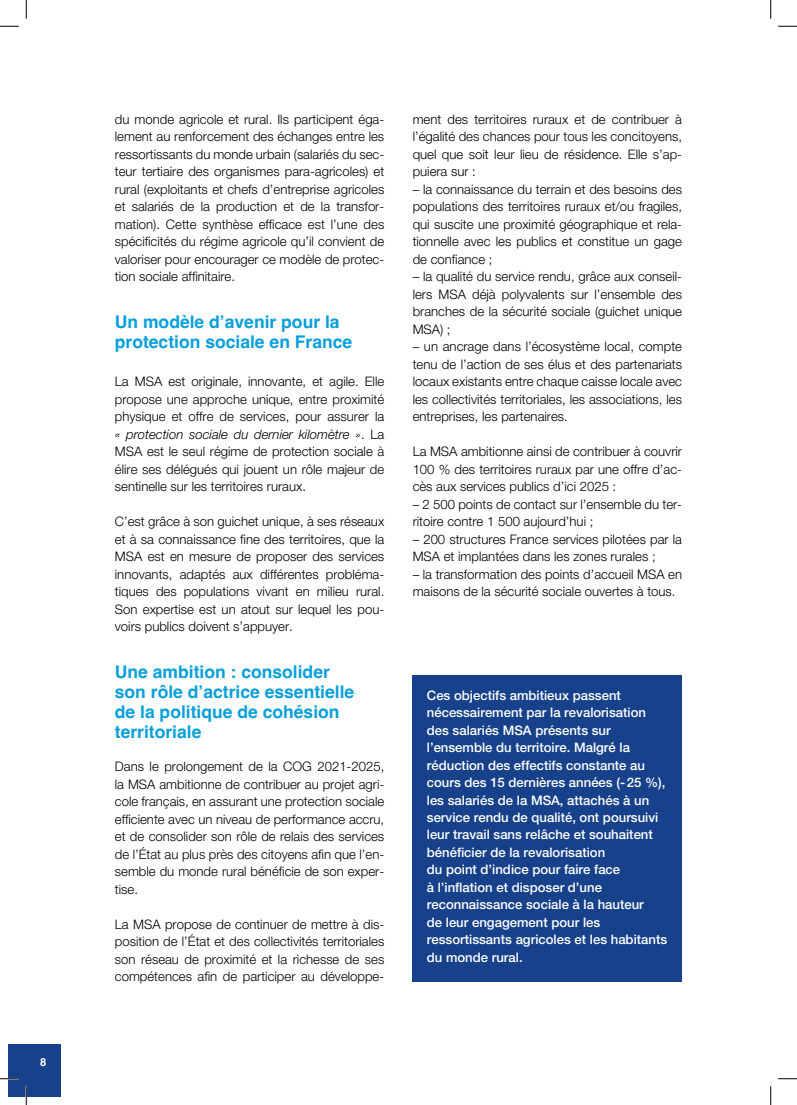
<style>
.page{position:relative;width:797px;height:1105px;background:#fff}
.page>*{position:absolute;margin:0;border:0;box-sizing:border-box;transform-origin:0 0}
.t1{font:700 17.5px/20px "Helvetica";color:#089fdb}
.t2{font:300 13.12px/17.5px "Helvetica Neue LT";color:#000;text-align:justify}
.t3{font:500 13.12px/17.5px "Helvetica Neue LT";color:#fff}
.t4{font:700 11.25px "Helvetica";color:#fff}
.s1{font-style:italic}
</style>
<div class="page">
<div style="left:9px;top:1044px;width:52px;height:52px;background:#17428b"></div>
<div style="left:412px;top:675px;width:270px;height:306px;background:#17428b"></div>
<svg style="left:0;top:25px;width:19px;height:2px"></svg>
<svg style="left:778px;top:25px;width:19px;height:2px"></svg>
<svg style="left:0;top:1078px;width:19px;height:1px"></svg>
<svg style="left:778px;top:1078px;width:19px;height:1px"></svg>
<svg style="left:25px;top:0;width:2px;height:19px"></svg>
<svg style="left:25px;top:1086px;width:2px;height:19px"></svg>
<svg style="left:770px;top:0;width:1px;height:19px"></svg>
<svg style="left:770px;top:1086px;width:1px;height:19px"></svg>
<p class="t4" style="left:40px;top:1055px;width:8px">8</p>
<p class="t2" style="left:115px;top:110px;width:271px">du monde agricole et rural. Ils participent éga&shy;lement au renforcement des échanges entre les ressortissants du monde urbain (salariés du sec&shy;teur tertiaire des organismes para-agricoles) et rural (exploitants et chefs d’entreprise agricoles et salariés de la production et de la transfor&shy;mation). Cette synthèse efficace est l’une des spécificités du régime agricole qu’il convient de valoriser pour encourager ce modèle de protec&shy;tion sociale affinitaire.</p>
<h1 class="t1" style="left:115px;top:314px;width:239px">Un modèle d’avenir pour la protection sociale en France</h1>
<p class="t2" style="left:115px;top:373px;width:271px">La MSA est originale, innovante, et agile. Elle propose une approche unique, entre proximité physique et offre de services, pour assurer la <span class="s1">« protection sociale du dernier kilomètre »</span>. La MSA est le seul régime de protection sociale à élire ses délégués qui jouent un rôle majeur de sentinelle sur les territoires ruraux.</p>
<p class="t2" style="left:115px;top:513px;width:271px">C’est grâce à son guichet unique, à ses réseaux et à sa connaissance fine des territoires, que la MSA est en mesure de proposer des services innovants, adaptés aux différentes probléma&shy;tiques des populations vivant en milieu rural.<br>Son expertise est un atout sur lequel les pou&shy;voirs publics doivent s’appuyer.</p>
<h1 class="t1" style="left:115px;top:664px;width:241px">Une ambition : consolider son rôle d’actrice essentielle de la politique de cohésion territoriale</h1>
<p class="t2" style="left:115px;top:758px;width:271px">Dans le prolongement de la COG 2021-2025, la MSA ambitionne de contribuer au projet agri&shy;cole français, en assurant une protection sociale efficiente avec un niveau de performance accru, et de consolider son rôle de relais des services de l’État au plus près des citoyens afin que l’en&shy;semble du monde rural bénéficie de son exper&shy;tise.</p>
<p class="t2" style="left:115px;top:915px;width:271px">La MSA propose de continuer de mettre à dis&shy;position de l’État et des collectivités territoriales son réseau de proximité et la richesse de ses compétences afin de participer au développe-</p>
<p class="t2" style="left:412px;top:110px;width:271px">ment des territoires ruraux et de contribuer à l’égalité des chances pour tous les concitoyens, quel que soit leur lieu de résidence. Elle s’ap&shy;puiera sur :</p>
<p class="t2" style="left:412px;top:180px;width:271px">– la connaissance du terrain et des besoins des populations des territoires ruraux et/ou fragiles, qui suscite une proximité géographique et rela&shy;tionnelle avec les publics et constitue un gage de confiance ;</p>
<p class="t2" style="left:412px;top:267px;width:271px">– la qualité du service rendu, grâce aux conseil&shy;lers MSA déjà polyvalents sur l’ensemble des branches de la sécurité sociale (guichet unique MSA) ;</p>
<p class="t2" style="left:412px;top:337px;width:271px">– un ancrage dans l’écosystème local, compte tenu de l’action de ses élus et des partenariats locaux existants entre chaque caisse locale avec les collectivités territoriales, les associations, les entreprises, les partenaires.</p>
<p class="t2" style="left:412px;top:442px;width:271px">La MSA ambitionne ainsi de contribuer à couvrir 100 % des territoires ruraux par une offre d’ac&shy;cès aux services publics d’ici 2025 :</p>
<p class="t2" style="left:412px;top:495px;width:271px">– 2 500 points de contact sur l’ensemble du ter&shy;ritoire contre 1 500 aujourd’hui ;</p>
<p class="t2" style="left:412px;top:530px;width:271px">– 200 structures France services pilotées par la<br>MSA et implantées dans les zones rurales ;</p>
<p class="t2" style="left:412px;top:565px;width:271px">– la transformation des points d’accueil MSA en maisons de la sécurité sociale ouvertes à tous.</p>
<p class="t3" style="left:427px;top:686px;width:242px">Ces objectifs ambitieux passent nécessairement par la revalorisation des salariés MSA présents sur l’ensemble du territoire. Malgré la réduction des effectifs constante au cours des 15 dernières années (-25 %), les salariés de la MSA, attachés à un service rendu de qualité, ont poursuivi leur travail sans relâche et souhaitent bénéficier de la revalorisation<br>du point d’indice pour faire face<br>à l’inflation et disposer d’une reconnaissance sociale à la hauteur<br>de leur engagement pour les ressortissants agricoles et les habitants du monde rural.</p>
</div>
